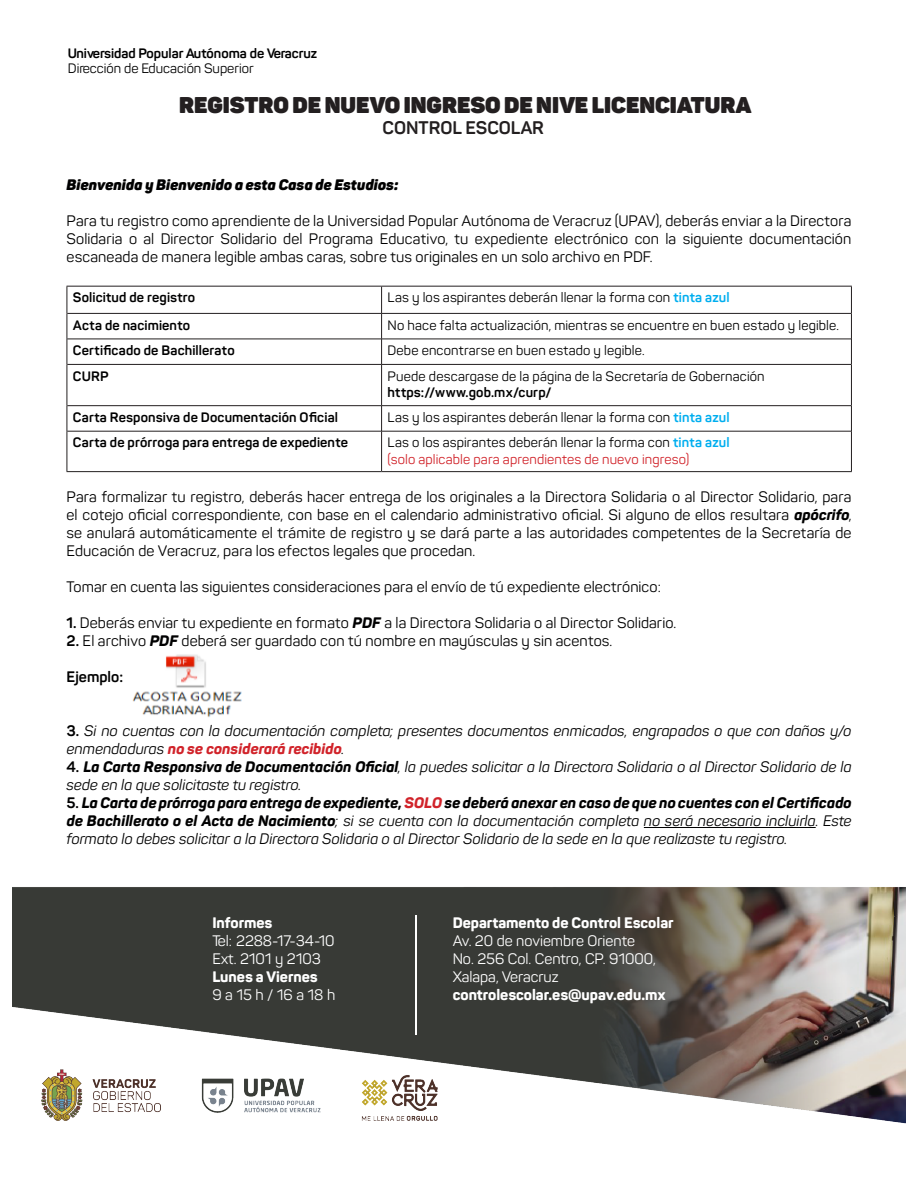
<style>
.page{position:relative;width:918px;height:1188px;background:#fff}
.page>*{position:absolute;margin:0;border:0;box-sizing:border-box;transform-origin:0 0}
.t1{font:900 22.5px "Panton";color:#231f20}
.t2{font:700 18px "Panton";color:#231f20}
.t3{font:15px/18px "Panton";letter-spacing:.005em;color:#000001;text-align:justify}
.t4{font:italic 15px/18px "Panton";letter-spacing:.005em;color:#000001}
.t5{font:15px/18px "Panton";color:#fff}
.t6{font:800 15px "Panton";color:#fff}
.t7{font:italic 900 15px "Panton";letter-spacing:.005em;color:#000001}
.t8{font:700 15px "Panton";letter-spacing:.005em;color:#000001}
.t9{font:13.5px "Panton";letter-spacing:.015em;color:#000001}
.t10{font:700 13.5px "Panton";letter-spacing:.015em;color:#000001}
.t11{font:13.5px "Panton";letter-spacing:.01em;color:#d1232a}
.t12{font:700 13.5px "Panton";color:#000}
.t13{font:13.5px "Panton";color:#000}
.s1{font-weight:700;color:#00aeef}
.s2{font-weight:800;font-style:italic}
.s3{font-weight:700}
.s4{font-weight:700;font-style:normal}
.s5{font-weight:800;color:#d1232a}
.s6{font-weight:800}
</style>
<div class="page">
<hr style="left:644px;top:827px;width:172px;height:1px;background:#000001">
<hr style="left:67px;top:313px;width:315px;height:1px;background:#231f20">
<hr style="left:382px;top:313px;width:469px;height:1px;background:#231f20">
<hr style="left:67px;top:339px;width:315px;height:1px;background:#231f20">
<hr style="left:382px;top:339px;width:469px;height:1px;background:#231f20">
<svg style="left:381px;top:287px;width:1px;height:77px"></svg>
<hr style="left:67px;top:364px;width:315px;height:1px;background:#231f20">
<hr style="left:382px;top:364px;width:469px;height:1px;background:#231f20">
<hr style="left:381px;top:365px;width:1px;height:40px;background:#231f20">
<hr style="left:67px;top:405px;width:315px;height:1px;background:#231f20">
<hr style="left:382px;top:405px;width:469px;height:1px;background:#231f20">
<svg style="left:381px;top:406px;width:1px;height:25px"></svg>
<hr style="left:67px;top:431px;width:315px;height:1px;background:#231f20">
<hr style="left:382px;top:431px;width:469px;height:1px;background:#231f20">
<hr style="left:381px;top:431px;width:1px;height:40px;background:#231f20">
<hr style="left:67px;top:286px;width:315px;height:1px;background:#231f20">
<hr style="left:382px;top:286px;width:470px;height:1px;background:#231f20">
<svg style="left:67px;top:287px;width:1px;height:77px"></svg>
<svg style="left:851px;top:287px;width:1px;height:77px"></svg>
<hr style="left:67px;top:364px;width:1px;height:42px;background:#231f20">
<hr style="left:851px;top:364px;width:1px;height:42px;background:#231f20">
<svg style="left:67px;top:406px;width:1px;height:25px"></svg>
<svg style="left:851px;top:406px;width:1px;height:25px"></svg>
<hr style="left:67px;top:431px;width:1px;height:40px;background:#231f20">
<hr style="left:851px;top:431px;width:1px;height:40px;background:#231f20">
<hr style="left:67px;top:471px;width:315px;height:1px;background:#231f20">
<hr style="left:382px;top:471px;width:470px;height:1px;background:#231f20">
<img style="left:132px;top:654px;width:110px;height:64px">
<img style="left:13px;top:887px;width:892px;height:237px">
<hr style="left:415px;top:915px;width:1px;height:120px;background:#fff">
<p class="t12" style="left:68px;top:48px;width:251px">Universidad Popular Autónoma de Veracruz</p>
<p class="t13" style="left:68px;top:63px;width:187px">Dirección de Educación Superior</p>
<p class="t1" style="left:179px;top:90px;width:574px">REGISTRO DE NUEVO INGRESO DE NIVE LICENCIATURA</p>
<p class="t2" style="left:382px;top:117px;width:163px">CONTROL ESCOLAR</p>
<p class="t7" style="left:67px;top:175px;width:333px">Bienvenida y Bienvenido a esta Casa de Estudios:</p>
<p class="t3" style="left:67px;top:211px;width:786px">Para tu registro como aprendiente de la Universidad Popular Autónoma de Veracruz (UPAV), deberás enviar a la Directora Solidaria o al Director Solidario del Programa Educativo, tu expediente electrónico con la siguiente documentación escaneada de manera legible ambas caras, sobre tus originales en un solo archivo en PDF.</p>
<p class="t10" style="left:73px;top:289px;width:124px">Solicitud de registro</p>
<p class="t9" style="left:388px;top:289px;width:344px">Las y los aspirantes deberán llenar la forma con <span class="s1">tinta azul</span></p>
<p class="t10" style="left:73px;top:317px;width:119px">Acta de nacimiento</p>
<p class="t9" style="left:388px;top:317px;width:453px">No hace falta actualización, mientras se encuentre en buen estado y legible.</p>
<p class="t10" style="left:73px;top:342px;width:163px">Certificado de Bachillerato</p>
<p class="t9" style="left:388px;top:342px;width:259px">Debe encontrarse en buen estado y legible.</p>
<p class="t10" style="left:73px;top:368px;width:37px">CURP</p>
<p class="t9" style="left:388px;top:368px;width:379px">Puede descargase de la página de la Secretaría de Gobernación</p>
<p class="t10" style="left:388px;top:384px;width:165px">https://www.gob.mx/curp/</p>
<p class="t10" style="left:73px;top:409px;width:267px">Carta Responsiva de Documentación Oficial</p>
<p class="t9" style="left:388px;top:409px;width:344px">Las y los aspirantes deberán llenar la forma con <span class="s1">tinta azul</span></p>
<p class="t10" style="left:73px;top:434px;width:277px">Carta de prórroga para entrega de expediente</p>
<p class="t9" style="left:388px;top:434px;width:344px">Las o los aspirantes deberán llenar la forma con <span class="s1">tinta azul</span></p>
<p class="t11" style="left:388px;top:451px;width:303px">(solo aplicable para aprendientes de nuevo ingreso)</p>
<p class="t3" style="left:67px;top:488px;width:786px">Para formalizar tu registro, deberás hacer entrega de los originales a la Directora Solidaria o al Director Solidario, para el cotejo oficial correspondiente, con base en el calendario administrativo oficial. Si alguno de ellos resultara <span class="s2">apócrifo</span>, se anulará automáticamente el trámite de registro y se dará parte a las autoridades competentes de la Secretaría de Educación de Veracruz, para los efectos legales que procedan.</p>
<p class="t3" style="left:67px;top:578px;width:596px">Tomar en cuenta las siguientes consideraciones para el envío de tú expediente electrónico:</p>
<p class="t3" style="left:67px;top:614px;width:611px"><span class="s3">1.</span> Deberás enviar tu expediente en formato <span class="s2">PDF</span> a la Directora Solidaria o al Director Solidario.</p>
<p class="t3" style="left:67px;top:632px;width:547px"><span class="s3">2.</span> El archivo <span class="s2">PDF</span> deberá ser guardado con tú nombre en mayúsculas y sin acentos.</p>
<p class="t8" style="left:67px;top:667px;width:58px">Ejemplo:</p>
<p class="t4" style="left:67px;top:722px;width:786px"><span class="s4">3.</span> Si no cuentas con la documentación completa; presentes documentos enmicados, engrapados o que con daños y/o enmendaduras <span class="s5">no se considerará recibido</span>.</p>
<p class="t4" style="left:67px;top:758px;width:786px"><span class="s4">4.</span> <span class="s6">La Carta Responsiva de Documentación Oficial</span>, la puedes solicitar a la Directora Solidaria o al Director Solidario de la sede en la que solicitaste tu registro.</p>
<p class="t4" style="left:67px;top:794px;width:786px;text-align:justify"><span class="s4">5.</span> <span class="s6">La Carta de prórroga para entrega de expediente,</span> <span class="s5">SOLO</span> <span class="s6">se deberá anexar en caso de que no cuentes con el Certificado de Bachillerato o el Acta de Nacimiento</span>; si se cuenta con la documentación completa no será necesario incluirla. Este formato lo debes solicitar a la Directora Solidaria o al Director Solidario de la sede en la que realizaste tu registro.</p>
<p class="t6" style="left:212px;top:913px;width:61px">Informes</p>
<p class="t5" style="left:212px;top:949px;width:110px">Ext. 2101 y 2103</p>
<p class="t6" style="left:212px;top:967px;width:107px">Lunes a Viernes</p>
<p class="t5" style="left:212px;top:985px;width:124px">9 a 15 h / 16 a 18 h</p>
<p class="t5" style="left:212px;top:933px;width:124px">Tel: 2288-17-34-10</p>
<p class="t6" style="left:453px;top:913px;width:222px">Departamento de Control Escolar</p>
<p class="t5" style="left:453px;top:931px;width:205px">Av. 20 de noviembre Oriente<br>No. 256 Col. Centro, CP. 91000,<br>Xalapa, Veracruz</p>
<p class="t6" style="left:453px;top:985px;width:214px">controlescolar.es@upav.edu.mx</p>
</div>
